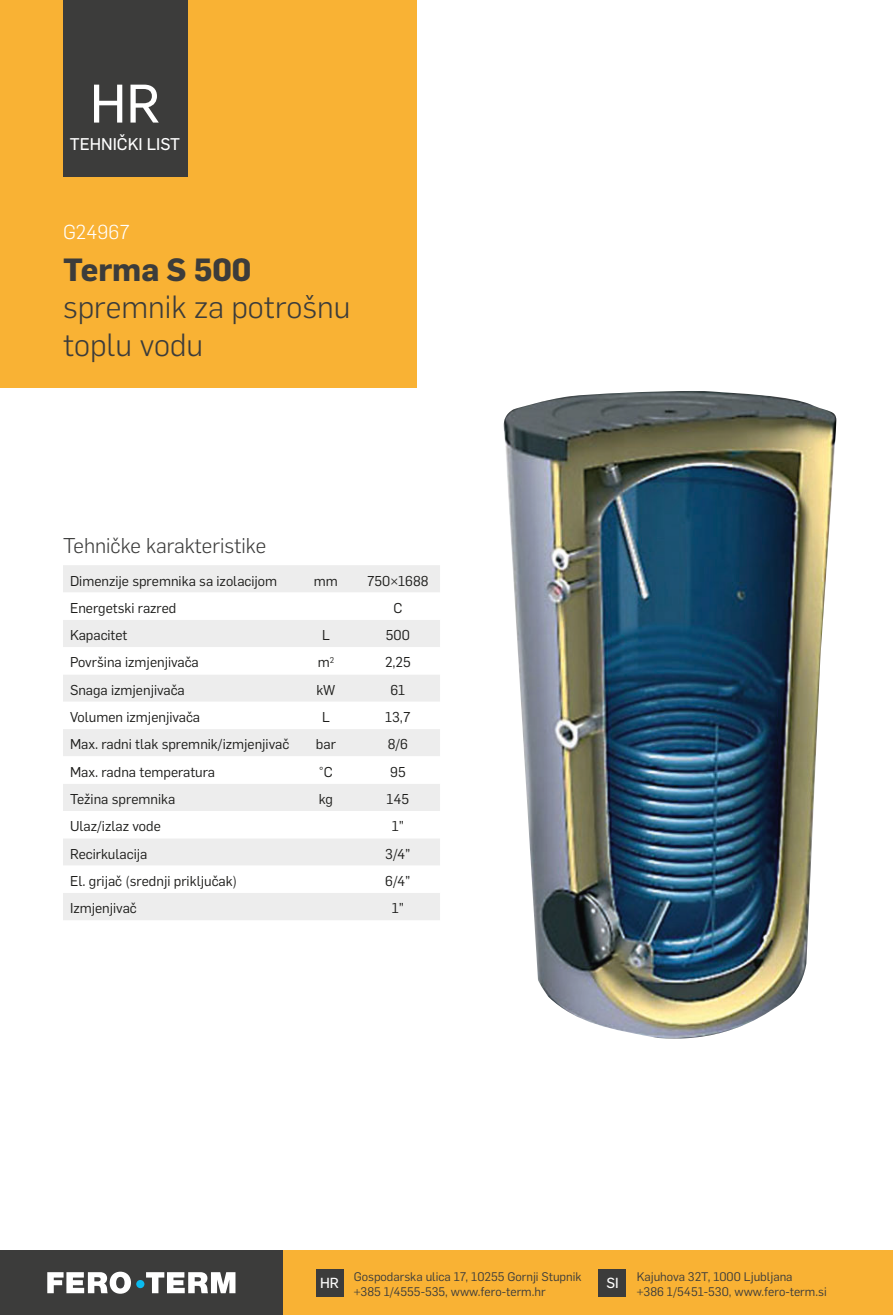
<style>
.page{position:relative;width:893px;height:1315px;background:#fff}
.page>*{position:absolute;margin:0;border:0;box-sizing:border-box;transform-origin:0 0}
.t1{font:53.2px "Flama Basic";color:#fff}
.t2{font:300 31.5px/37.8px "Flama";color:#3c3c3b}
.t3{font:700 31.5px "Flama";color:#3c3c3b}
.t4{font:300 21px "Flama";color:#3c3c3b}
.t5{font:300 19.78px "Flama";color:#fff}
.t6{font:16.62px "Flama Basic";color:#fff}
.t7{font:14.35px "Flama Basic";color:#fff}
.t8{font:14px "Flama";color:#1d1d1b}
.t9{font:12.25px/15.8px "Flama";color:#3c3c3b}
</style>
<div class="page">
<div style="left:0;top:1250px;width:893px;height:65px;background:#f9b234"></div>
<div style="left:316px;top:1269px;width:27px;height:27px;background:#3c3c3b"></div>
<div style="left:599px;top:1269px;width:27px;height:27px;background:#3c3c3b"></div>
<div style="left:0;top:1250px;width:283px;height:65px;background:#3c3c3b"></div>
<svg style="left:47px;top:1271px;width:188px;height:22px"></svg>
<div style="left:136px;top:1280px;width:8px;height:8px;background:#0bbbef;border-radius:50%"></div>
<div style="left:0;top:0;width:417px;height:387px;background:#f9b234"></div>
<div style="left:63px;top:0;width:124px;height:177px;background:#3c3c3b"></div>
<img style="left:504px;top:391px;width:332px;height:647px">
<div style="left:63px;top:565px;width:377px;height:355px;background:#ededed"></div>
<svg style="left:63px;top:592px;width:377px;height:301px"></svg>
<h1 class="t1" style="left:90px;top:66px;width:72px">HR</h1>
<p class="t6" style="left:70px;top:132px;width:112px">TEHNIČKI LIST</p>
<h3 class="t5" style="left:63px;top:218px;width:68px">G24967</h3>
<h2 class="t3" style="left:63px;top:246px;width:190px">Terma S 500</h2>
<h2 class="t2" style="left:63px;top:287px;width:289px">spremnik za potrošnu toplu vodu</h2>
<h3 class="t4" style="left:63px;top:531px;width:205px">Tehničke karakteristike</h3>
<p class="t8" style="left:70px;top:571px;width:209px">Dimenzije spremnika sa izolacijom</p>
<p class="t8" style="left:314px;top:571px;width:26px">mm</p>
<p class="t8" style="left:367px;top:571px;width:63px">750×1688</p>
<p class="t8" style="left:70px;top:598px;width:108px">Energetski razred</p>
<p class="t8" style="left:393px;top:598px;width:10px">C</p>
<p class="t8" style="left:70px;top:625px;width:59px">Kapacitet</p>
<p class="t8" style="left:322px;top:625px;width:9px">L</p>
<p class="t8" style="left:386px;top:625px;width:25px">500</p>
<p class="t8" style="left:70px;top:653px;width:130px">Površina izmjenjivača</p>
<p class="t8" style="left:318px;top:653px;width:18px">m<sup>2</sup></p>
<p class="t8" style="left:385px;top:653px;width:27px">2,25</p>
<p class="t8" style="left:70px;top:680px;width:116px">Snaga izmjenjivača</p>
<p class="t8" style="left:316px;top:680px;width:21px">kW</p>
<p class="t8" style="left:390px;top:680px;width:16px">61</p>
<p class="t8" style="left:70px;top:707px;width:132px">Volumen izmjenjivača</p>
<p class="t8" style="left:322px;top:707px;width:9px">L</p>
<p class="t8" style="left:385px;top:707px;width:27px">13,7</p>
<p class="t8" style="left:70px;top:735px;width:221px">Max. radni tlak spremnik/izmjenjivač</p>
<p class="t8" style="left:316px;top:735px;width:21px">bar</p>
<p class="t8" style="left:388px;top:735px;width:22px">8/6</p>
<p class="t8" style="left:70px;top:762px;width:147px">Max. radna temperatura</p>
<p class="t8" style="left:319px;top:762px;width:15px">°C</p>
<p class="t8" style="left:390px;top:762px;width:17px">95</p>
<p class="t8" style="left:70px;top:789px;width:107px">Težina spremnika</p>
<p class="t8" style="left:319px;top:789px;width:16px">kg</p>
<p class="t8" style="left:386px;top:789px;width:24px">145</p>
<p class="t8" style="left:70px;top:816px;width:92px">Ulaz/izlaz vode</p>
<p class="t8" style="left:392px;top:816px;width:14px">1”</p>
<p class="t8" style="left:70px;top:844px;width:79px">Recirkulacija</p>
<p class="t8" style="left:385px;top:844px;width:27px">3/4”</p>
<p class="t8" style="left:70px;top:871px;width:168px">El. grijač (srednji priključak)</p>
<p class="t8" style="left:385px;top:871px;width:27px">6/4”</p>
<p class="t8" style="left:70px;top:898px;width:68px">Izmjenjivač</p>
<p class="t8" style="left:392px;top:898px;width:14px">1”</p>
<p class="t9" style="left:354px;top:1267px;width:229px">Gospodarska ulica 17, 10255 Gornji Stupnik +385 1/4555-535, www.fero-term.hr</p>
<p class="t9" style="left:637px;top:1267px;width:191px">Kajuhova 32T, 1000 Ljubljana<br>+386 1/5451-530, www.fero-term.si</p>
<p class="t7" style="left:320px;top:1272px;width:20px">HR</p>
<p class="t7" style="left:606px;top:1272px;width:14px">SI</p>
</div>
